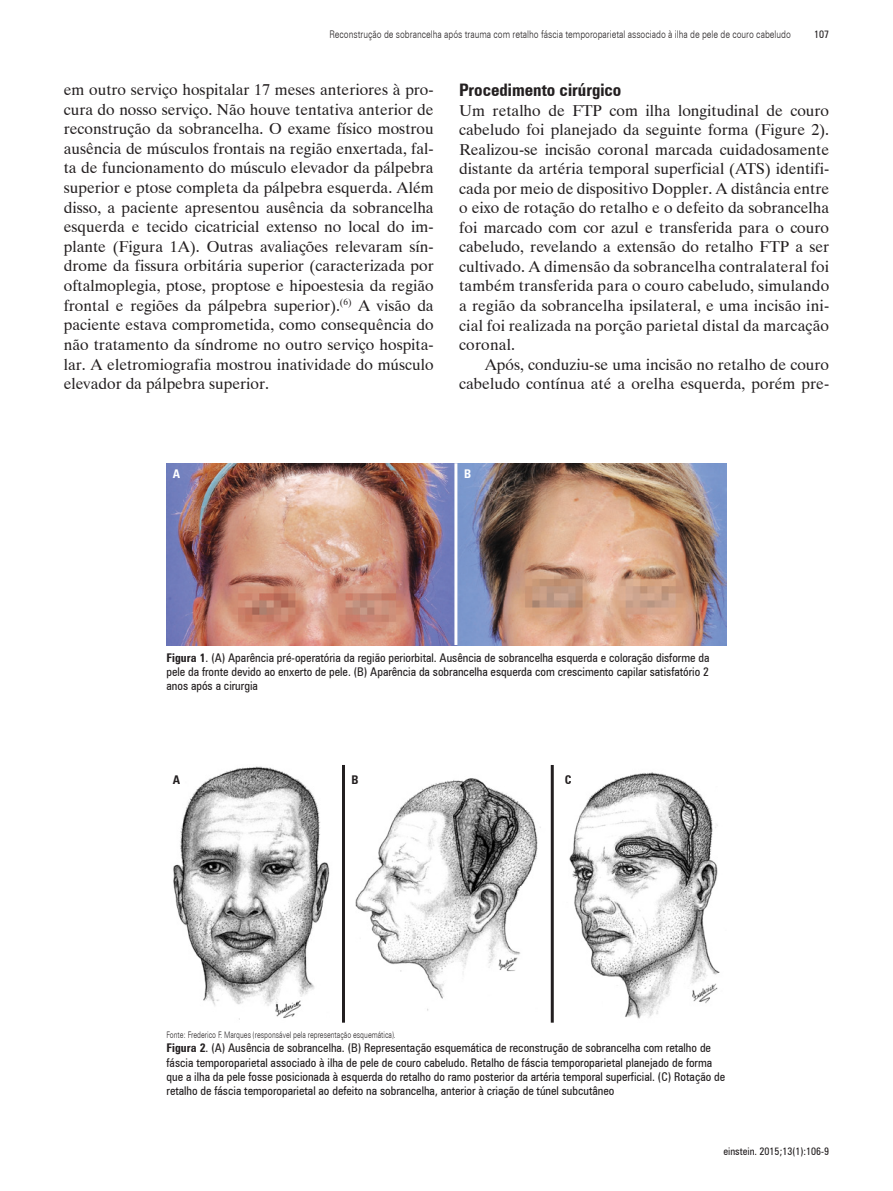
<style>
.page{position:relative;width:893px;height:1191px;background:#fff}
.page>*{position:absolute;margin:0;border:0;box-sizing:border-box;transform-origin:0 0}
.t1{font:700 condensed 17.25px "Zurich BT";color:#231f20}
.t2{font:15.75px/19.6px "Dutch 801 BT";color:#231f20;text-align:justify}
.t3{font:condensed 12px/14.2px "Zurich BT";color:#231f20;text-align:justify}
.t4{font:700 condensed 12px "Zurich BT";color:#231f20}
.t5{font:700 condensed 12px "Zurich BT";color:#fff}
.t6{font:300 10.5px "Zurich BT";color:#231f20;scale:.8 1}
.t7{font:condensed 10.5px "Zurich BT";color:#231f20}
.t8{font:300 9px "Zurich BT";color:#231f20;scale:.75 1}
.s1{font-weight:700}
</style>
<div class="page">
<img style="left:167px;top:463px;width:559px;height:182px">
<hr style="left:454px;top:463px;width:3px;height:182px;background:#fff">
<img style="left:173px;top:765px;width:547px;height:257px">
<hr style="left:342px;top:765px;width:3px;height:257px;background:#231f20">
<hr style="left:551px;top:765px;width:3px;height:257px;background:#231f20">
<p class="t6" style="left:330px;top:28px;width:578px">Reconstrução de sobrancelha após trauma com retalho fáscia temporoparietal associado à ilha de pele de couro cabeludo</p>
<p class="t7" style="left:814px;top:28px;width:17px">107</p>
<p class="t2" style="left:64px;top:79px;width:371px">em outro serviço hospitalar 17 meses anteriores à pro&shy;cura do nosso serviço. Não houve tentativa anterior de reconstrução da sobrancelha. O exame físico mostrou ausência de músculos frontais na região enxertada, fal&shy;ta de funcionamento do músculo elevador da pálpebra superior e ptose completa da pálpebra esquerda. Além disso, a paciente apresentou ausência da sobrancelha esquerda e tecido cicatricial extenso no local do im&shy;plante (Figura 1A). Outras avaliações relevaram sín&shy;drome da fissura orbitária superior (caracterizada por oftalmoplegia, ptose, proptose e hipoestesia da região frontal e regiões da pálpebra superior).<sup>(6)</sup> A visão da paciente estava comprometida, como consequência do não tratamento da síndrome no outro serviço hospita&shy;lar. A eletromiografia mostrou inatividade do músculo elevador da pálpebra superior.</p>
<p class="t1" style="left:459px;top:79px;width:164px">Procedimento cirúrgico</p>
<p class="t2" style="left:459px;top:100px;width:371px">Um retalho de FTP com ilha longitudinal de couro cabeludo foi planejado da seguinte forma (Figure 2).<br>Realizou-se incisão coronal marcada cuidadosamente distante da artéria temporal superficial (ATS) identifi&shy;cada por meio de dispositivo Doppler. A distância entre o eixo de rotação do retalho e o defeito da sobrancelha foi marcado com cor azul e transferida para o couro cabeludo, revelando a extensão do retalho FTP a ser cultivado. A dimensão da sobrancelha contralateral foi também transferida para o couro cabeludo, simulando a região da sobrancelha ipsilateral, e uma incisão ini&shy;cial foi realizada na porção parietal distal da marcação coronal.</p>
<p class="t2" style="left:459px;top:354px;width:371px;text-align:right">Após, conduziu-se uma incisão no retalho de couro cabeludo contínua até a orelha esquerda, porém pre-</p>
<p class="t5" style="left:173px;top:466px;width:9px">A</p>
<p class="t5" style="left:464px;top:466px;width:9px">B</p>
<p class="t3" style="left:167px;top:650px;width:544px"><span class="s1">Figura 1</span>. (A) Aparência pré-operatória da região periorbital. Ausência de sobrancelha esquerda e coloração disforme da pele da fronte devido ao enxerto de pele. (B) Aparência da sobrancelha esquerda com crescimento capilar satisfatório 2 anos após a cirurgia</p>
<p class="t4" style="left:173px;top:773px;width:9px">A</p>
<p class="t4" style="left:352px;top:773px;width:9px">B</p>
<p class="t4" style="left:565px;top:773px;width:7px">C</p>
<p class="t8" style="left:167px;top:1029px;width:307px">Fonte: Frederico F. Marques (responsável pela representação esquemática).</p>
<p class="t3" style="left:167px;top:1040px;width:560px;text-align:left"><span class="s1">Figura 2</span>. (A) Ausência de sobrancelha. (B) Representação esquemática de reconstrução de sobrancelha com retalho de fáscia temporoparietal associado à ilha de pele de couro cabeludo. Retalho de fáscia temporoparietal planejado de forma que a ilha da pele fosse posicionada à esquerda do retalho do ramo posterior da artéria temporal superficial. (C) Rotação de retalho de fáscia temporoparietal ao defeito na sobrancelha, anterior à criação de túnel subcutâneo</p>
<p class="t7" style="left:723px;top:1144px;width:107px">einstein. 2015;13(1):106-9</p>
</div>
